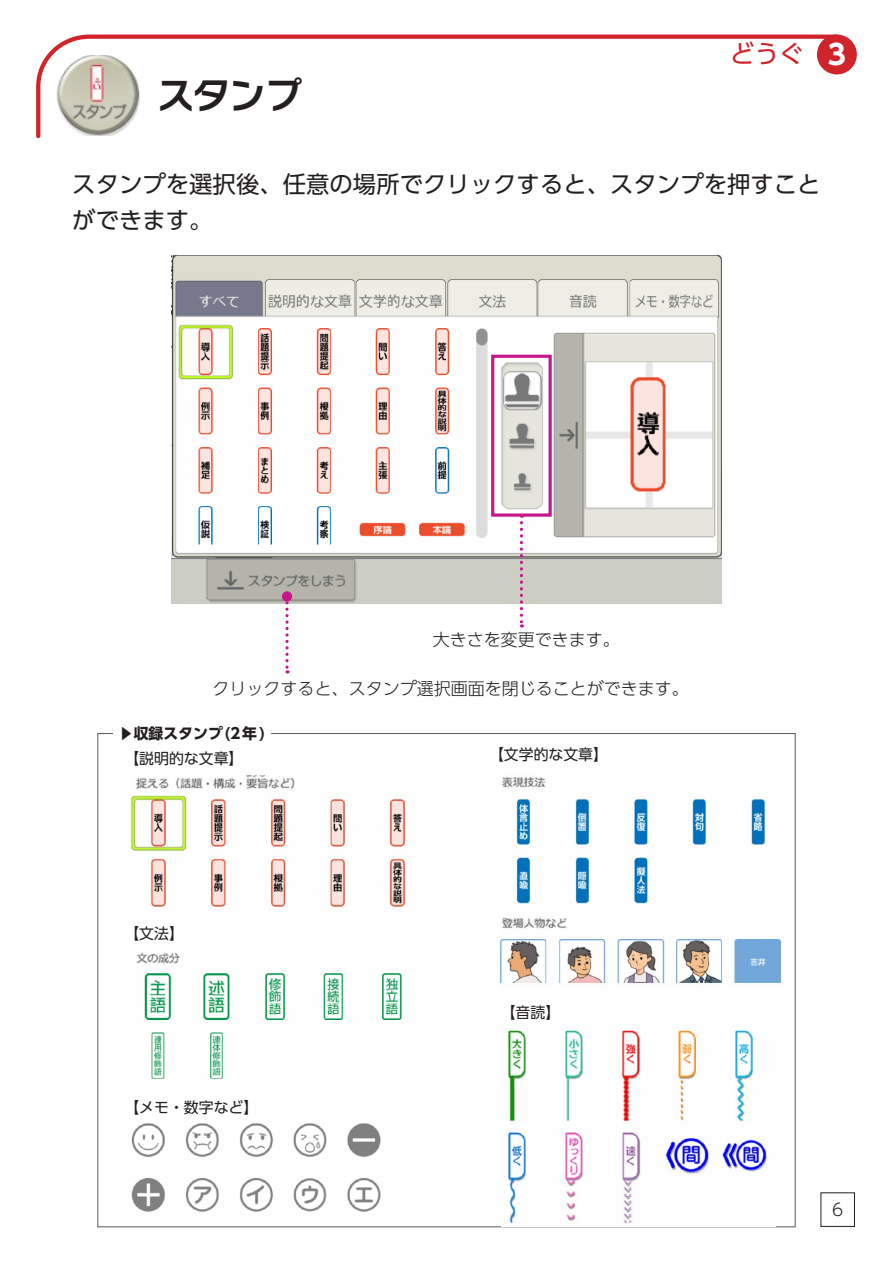
<style>
.page{position:relative;width:893px;height:1263px;background:#fff}
.page>*{position:absolute;margin:0;border:0;box-sizing:border-box;transform-origin:0 0}
.t1{font:700 36.15px "Typelabo N Std De";color:#231f20}
.t2{font:24.6px "UD Shin Go Pro";color:#d1232a}
.t3{font:23.4px/36.2px "UD Shin Go Pro";color:#231f20}
.t4{font:300 16.95px "UD Shin Go Pro";color:#231f20}
.t5{font:14.85px "UD Shin Go Pro";color:#231f20}
.t6{font:700 14.85px "UD Shin Go Pro";color:#231f20}
.s1{font-weight:700;font-size:27.45px;color:#fff}
</style>
<div class="page">
<img style="left:171px;top:256px;width:551px;height:348px">
<svg style="left:285px;top:601px;width:4px;height:72px"></svg>
<div style="left:282px;top:591px;width:10px;height:10px;background:#c5168c;border-radius:50%"></div>
<div style="left:491px;top:355px;width:61px;height:162px;border:3px solid #c5168c"></div>
<svg style="left:520px;top:514px;width:3px;height:113px"></svg>
<img style="left:131px;top:775px;width:276px;height:133px">
<img style="left:500px;top:777px;width:282px;height:207px">
<img style="left:136px;top:952px;width:266px;height:127px">
<img style="left:131px;top:1123px;width:250px;height:89px">
<img style="left:507px;top:1030px;width:260px;height:193px">
<div style="left:819px;top:37px;width:36px;height:35px;background:#d1232a;border-radius:50%"></div>
<div style="left:817px;top:35px;width:40px;height:39px;border:4px solid #d1232a;border-radius:50%"></div>
<svg style="left:36px;top:34px;width:805px;height:105px"></svg>
<img style="left:55px;top:55px;width:85px;height:81px">
<div style="left:820px;top:1192px;width:35px;height:35px;border:1px solid #231f20"></div>
<h1 class="t1" style="left:157px;top:68px;width:146px">スタンプ</h1>
<h2 class="t2" style="left:730px;top:34px;width:118px">どうぐ <span class="s1">3</span></h2>
<h3 class="t3" style="left:72px;top:165px;width:750px">スタンプを選択後、任意の場所でクリックすると、スタンプを押すことができます。</h3>
<p class="t4" style="left:433px;top:626px;width:189px">大きさを変更できます。</p>
<p class="t4" style="left:213px;top:675px;width:478px">クリックすると、スタンプ選択画面を閉じることができます。</p>
<p class="t6" style="left:114px;top:741px;width:16px;rotate:-90deg">▼</p>
<p class="t6" style="left:134px;top:721px;width:133px">収録スタンプ (2年 )</p>
<p class="t5" style="left:124px;top:746px;width:121px">【説明的な文章】</p>
<p class="t5" style="left:489px;top:743px;width:121px">【文学的な文章】</p>
<p class="t5" style="left:124px;top:921px;width:61px">【文法】</p>
<p class="t5" style="left:124px;top:1095px;width:135px">【メモ・数字など】</p>
<p class="t5" style="left:501px;top:1000px;width:61px">【音読】</p>
<p class="t4" style="left:832px;top:1196px;width:13px">6</p>
</div>
